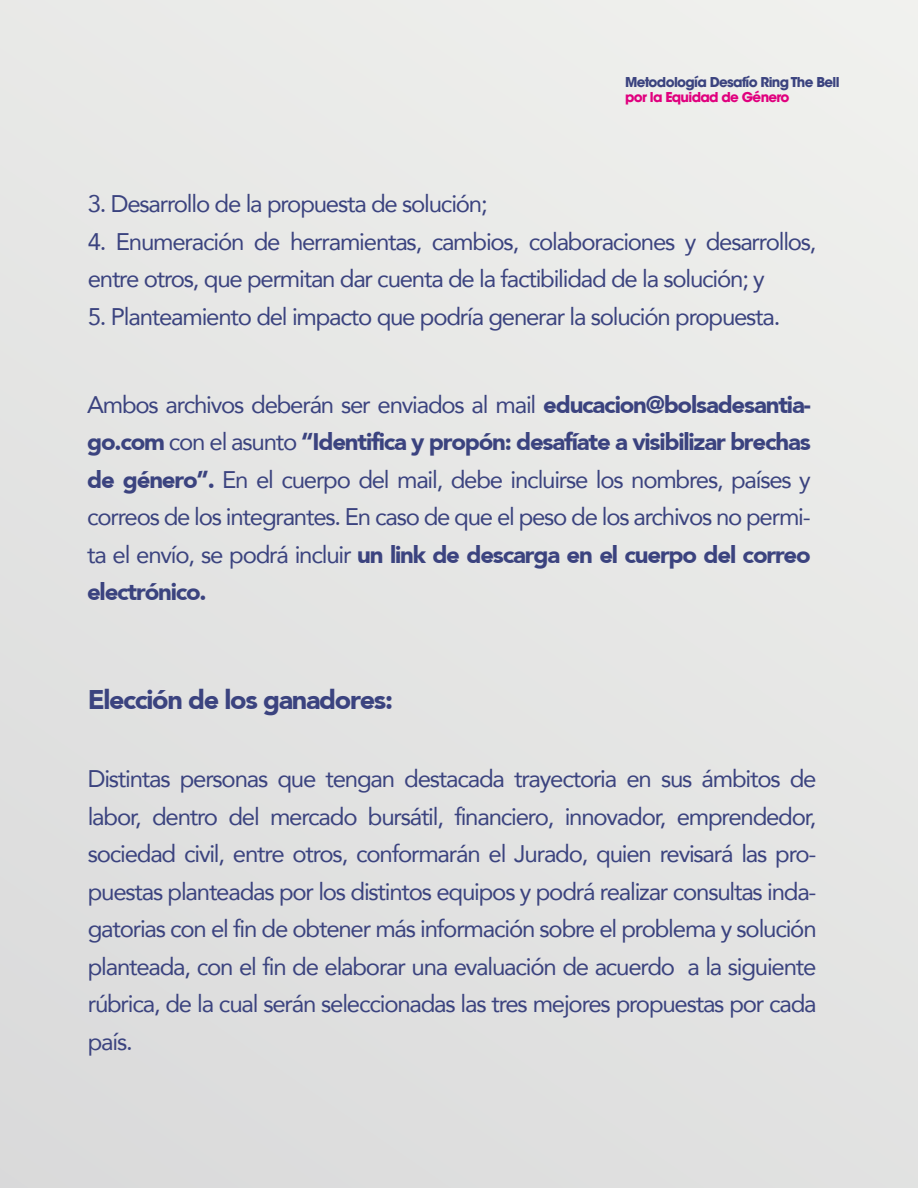
<style>
.page{position:relative;width:918px;height:1188px;background:#e5e5e4}
.page>*{position:absolute;margin:0;border:0;box-sizing:border-box;transform-origin:0 0}
.t1{font:900 27px "Avenir";letter-spacing:-.05em;color:#3b437f}
.t2{font:24px/37.5px "Avenir";letter-spacing:-.05em;color:#3b437f;text-align:justify}
.t3{font:700 13.5px "ITC Avant Garde Std";letter-spacing:-.05em;color:#3b437f}
.t4{font:700 13.5px "ITC Avant Garde Std";letter-spacing:-.05em;color:#e0007e}
.s1{font-weight:900}
</style>
<div class="page">
<p class="t3" style="left:625px;top:74px;width:216px">Metodología Desafío Ring The Bell</p>
<p class="t4" style="left:625px;top:89px;width:166px">por la Equidad de Género</p>
<p class="t2" style="left:88px;top:185px;width:402px">3. Desarrollo de la propuesta de solución;</p>
<p class="t2" style="left:88px;top:222px;width:730px">4. Enumeración de herramientas, cambios, colaboraciones y desarrollos, entre otros, que permitan dar cuenta de la factibilidad de la solución; y</p>
<p class="t2" style="left:88px;top:297px;width:694px">5. Planteamiento del impacto que podría generar la solución propuesta.</p>
<p class="t2" style="left:87px;top:385px;width:725px">Ambos archivos deberán ser enviados al mail <span class="s1">educacion@bolsadesantia&shy;go.com</span> con el asunto <span class="s1">“Identifica y propón: desafíate a visibilizar brechas de género”.</span> En el cuerpo del mail, debe incluirse los nombres, países y correos de los integrantes. En caso de que el peso de los archivos no permi&shy;ta el envío, se podrá incluir <span class="s1">un link de descarga en el cuerpo del correo electrónico.</span></p>
<p class="t1" style="left:88px;top:684px;width:307px">Elección de los ganadores:</p>
<p class="t2" style="left:88px;top:760px;width:730px">Distintas personas que tengan destacada trayectoria en sus ámbitos de labor, dentro del mercado bursátil, financiero, innovador, emprendedor, sociedad civil, entre otros, conformarán el Jurado, quien revisará las pro&shy;puestas planteadas por los distintos equipos y podrá realizar consultas inda&shy;gatorias con el fin de obtener más información sobre el problema y solución planteada, con el fin de elaborar una evaluación de acuerdo a la siguiente rúbrica, de la cual serán seleccionadas las tres mejores propuestas por cada país.</p>
</div>
